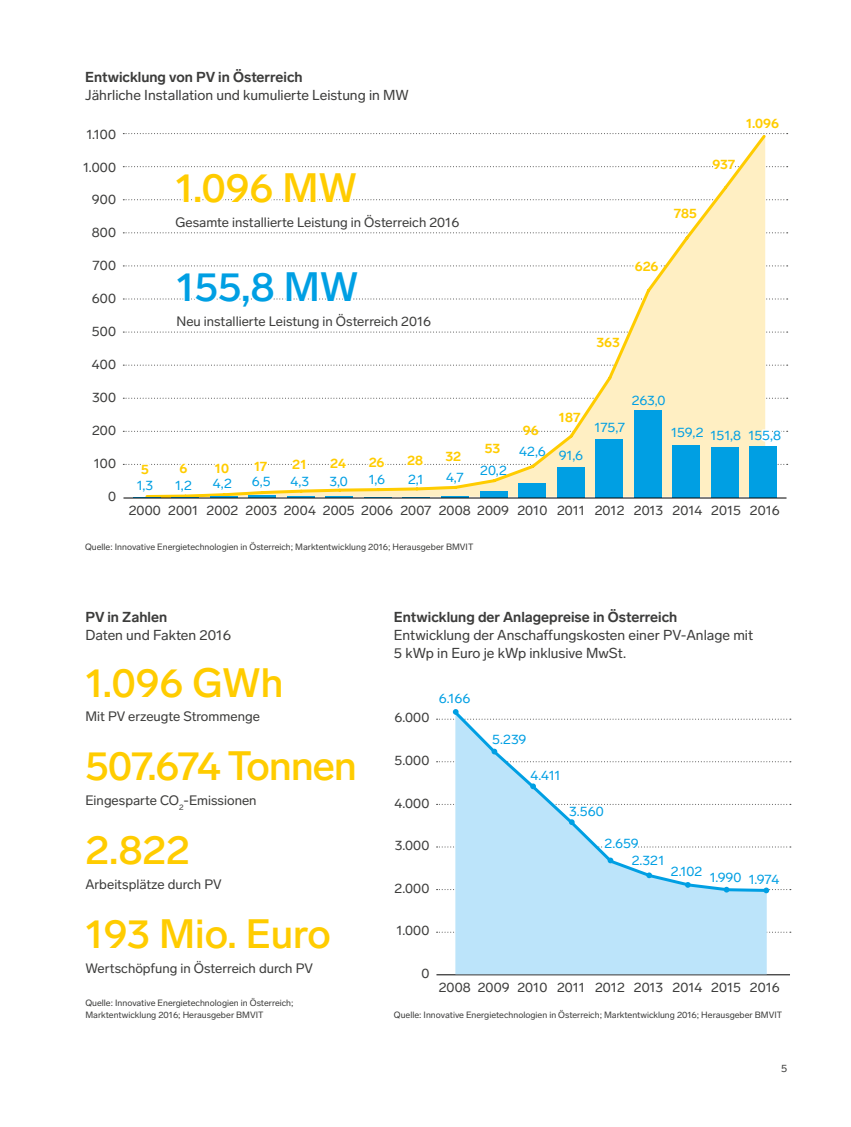
<style>
.page{position:relative;width:851px;height:1127px;background:#fff}
.page>*{position:absolute;margin:0;border:0;box-sizing:border-box;transform-origin:0 0}
.Grosse-Zahl{font:500 40.5px "Lab Grotesque";letter-spacing:-.005em;color:#fc0}
.Grosse-Zahl-2{font:500 40.5px "Lab Grotesque";color:#009fe3}
.P-Text{font:14.25px/18px "Lab Grotesque";color:#3c3c3b}
.H2-Infobox_Headline{font:700 14.25px "Lab Grotesque";color:#3c3c3b}
.P-Zahl-Unterzeile{font:13.5px "Lab Grotesque";color:#3c3c3b}
.t1{font:13.5px/17.1px "Lab Grotesque";letter-spacing:-.005em;color:#009fe3}
.t2{font:700 13.5px "Lab Grotesque";color:#fc0}
.t3{font:10.5px "Lab Grotesque";color:#3c3c3b}
.P-Quelle{font:9px/12px "Lab Grotesque";color:#3c3c3b}
</style>
<div class="page">
<svg style="left:123px;top:365px;width:664px;height:1px"></svg>
<svg style="left:123px;top:232px;width:664px;height:1px"></svg>
<svg style="left:123px;top:133px;width:664px;height:1px"></svg>
<svg style="left:436px;top:932px;width:354px;height:1px"></svg>
<svg style="left:436px;top:761px;width:354px;height:1px"></svg>
<svg style="left:144px;top:133px;width:624px;height:366px"></svg>
<svg style="left:210px;top:496px;width:27px;height:1px"></svg>
<hr style="left:248px;top:495px;width:28px;height:2px;background:#009fe3">
<svg style="left:287px;top:496px;width:27px;height:1px"></svg>
<svg style="left:325px;top:496px;width:28px;height:1px"></svg>
<svg style="left:441px;top:496px;width:28px;height:1px"></svg>
<div style="left:479px;top:491px;width:28px;height:6px;background:#009fe3"></div>
<div style="left:518px;top:483px;width:28px;height:14px;background:#009fe3"></div>
<div style="left:556px;top:467px;width:28px;height:30px;background:#009fe3"></div>
<div style="left:595px;top:439px;width:28px;height:58px;background:#009fe3"></div>
<div style="left:633px;top:410px;width:28px;height:87px;background:#009fe3"></div>
<div style="left:672px;top:445px;width:28px;height:52px;background:#009fe3"></div>
<div style="left:710px;top:447px;width:28px;height:50px;background:#009fe3"></div>
<div style="left:749px;top:446px;width:28px;height:51px;background:#009fe3"></div>
<svg style="left:123px;top:391px;width:664px;height:54px"></svg>
<hr style="left:123px;top:497px;width:663px;height:1px;background:#000">
<hr style="left:436px;top:974px;width:353px;height:1px;background:#000">
<svg style="left:123px;top:452px;width:664px;height:27px"></svg>
<svg style="left:123px;top:254px;width:664px;height:82px"></svg>
<svg style="left:123px;top:153px;width:664px;height:59px"></svg>
<div style="left:455px;top:893px;width:311px;height:81px;background:#bce4fa"></div>
<svg style="left:451px;top:720px;width:318px;height:152px"></svg>
<svg style="left:436px;top:709px;width:354px;height:11px"></svg>
<svg style="left:491px;top:749px;width:6px;height:5px"></svg>
<svg style="left:530px;top:783px;width:6px;height:6px"></svg>
<svg style="left:436px;top:802px;width:354px;height:61px"></svg>
<svg style="left:436px;top:872px;width:354px;height:21px"></svg>
<h2 class="H2-Infobox_Headline" style="left:85px;top:68px;width:219px">Entwicklung von PV in Österreich</h2>
<p class="P-Text" style="left:85px;top:86px;width:325px">Jährliche Installation und kumulierte Leistung in MW</p>
<p class="P-Zahl-Unterzeile" style="left:86px;top:126px;width:31px">1.100</p>
<p class="P-Zahl-Unterzeile" style="left:83px;top:159px;width:34px">1.000</p>
<p class="P-Zahl-Unterzeile" style="left:92px;top:192px;width:26px">900</p>
<p class="P-Zahl-Unterzeile" style="left:92px;top:225px;width:26px">800</p>
<p class="P-Zahl-Unterzeile" style="left:93px;top:258px;width:25px">700</p>
<p class="P-Zahl-Unterzeile" style="left:92px;top:291px;width:26px">600</p>
<p class="P-Zahl-Unterzeile" style="left:92px;top:324px;width:26px">500</p>
<p class="P-Zahl-Unterzeile" style="left:92px;top:357px;width:26px">400</p>
<p class="P-Zahl-Unterzeile" style="left:92px;top:390px;width:25px">300</p>
<p class="P-Zahl-Unterzeile" style="left:92px;top:422px;width:25px">200</p>
<p class="P-Zahl-Unterzeile" style="left:94px;top:455px;width:24px">100</p>
<p class="P-Zahl-Unterzeile" style="left:108px;top:488px;width:9px">0</p>
<p class="Grosse-Zahl" style="left:175px;top:164px;width:183px">1.096 MW</p>
<p class="P-Zahl-Unterzeile" style="left:175px;top:214px;width:285px">Gesamte installierte Leistung in Österreich 2016</p>
<p class="Grosse-Zahl-2" style="left:176px;top:263px;width:183px">155,8 MW</p>
<p class="P-Zahl-Unterzeile" style="left:176px;top:313px;width:256px">Neu installierte Leistung in Österreich 2016</p>
<p class="t2" style="left:141px;top:462px;width:9px">5</p>
<p class="t2" style="left:179px;top:460px;width:9px">6</p>
<p class="t2" style="left:215px;top:460px;width:16px">10</p>
<p class="t2" style="left:254px;top:458px;width:15px">17</p>
<p class="t2" style="left:292px;top:456px;width:16px">21</p>
<p class="t2" style="left:330px;top:455px;width:17px">24</p>
<p class="t2" style="left:368px;top:455px;width:17px">26</p>
<p class="t2" style="left:407px;top:452px;width:17px">28</p>
<p class="t2" style="left:445px;top:448px;width:17px">32</p>
<p class="t1" style="left:446px;top:469px;width:19px">4,7</p>
<p class="t1" style="left:408px;top:471px;width:17px">2,1</p>
<p class="t1" style="left:368px;top:471px;width:18px">1,6</p>
<p class="t1" style="left:290px;top:473px;width:20px">4,3</p>
<p class="t1" style="left:329px;top:473px;width:20px">3,0</p>
<p class="t1" style="left:252px;top:473px;width:20px">6,5</p>
<p class="t1" style="left:213px;top:475px;width:20px">4,2</p>
<p class="t1" style="left:137px;top:477px;width:18px">1,3</p>
<p class="t1" style="left:175px;top:477px;width:18px">1,2</p>
<p class="t2" style="left:673px;top:205px;width:25px">785</p>
<p class="t2" style="left:634px;top:258px;width:25px">626</p>
<p class="t2" style="left:596px;top:334px;width:25px">363</p>
<p class="t2" style="left:484px;top:441px;width:17px">53</p>
<p class="t1" style="left:480px;top:462px;width:28px">20,2</p>
<p class="t2" style="left:523px;top:422px;width:17px">96</p>
<p class="t1" style="left:519px;top:442px;width:28px">42,6</p>
<p class="t2" style="left:559px;top:409px;width:23px">187</p>
<p class="t1" style="left:558px;top:446px;width:26px">91,6</p>
<p class="t1" style="left:631px;top:392px;width:35px">263,0</p>
<p class="t1" style="left:594px;top:419px;width:32px">175,7</p>
<p class="t1" style="left:671px;top:424px;width:34px">159,2</p>
<p class="P-Zahl-Unterzeile" style="left:129px;top:503px;width:34px">2000</p>
<p class="P-Zahl-Unterzeile" style="left:323px;top:503px;width:33px">2005</p>
<p class="P-Zahl-Unterzeile" style="left:477px;top:503px;width:33px">2009</p>
<p class="P-Zahl-Unterzeile" style="left:168px;top:503px;width:32px">2001</p>
<p class="P-Zahl-Unterzeile" style="left:361px;top:503px;width:33px">2006</p>
<p class="P-Zahl-Unterzeile" style="left:517px;top:503px;width:31px">2010</p>
<p class="P-Zahl-Unterzeile" style="left:206px;top:503px;width:33px">2002</p>
<p class="P-Zahl-Unterzeile" style="left:400px;top:503px;width:33px">2007</p>
<p class="P-Zahl-Unterzeile" style="left:557px;top:503px;width:29px">2011</p>
<p class="P-Zahl-Unterzeile" style="left:245px;top:503px;width:72px">2003 2004</p>
<p class="P-Zahl-Unterzeile" style="left:594px;top:503px;width:31px">2012</p>
<p class="P-Zahl-Unterzeile" style="left:439px;top:503px;width:33px">2008</p>
<p class="P-Zahl-Unterzeile" style="left:633px;top:503px;width:31px">2013</p>
<p class="P-Zahl-Unterzeile" style="left:672px;top:503px;width:31px">2014</p>
<p class="t2" style="left:746px;top:115px;width:34px">1.096</p>
<p class="t2" style="left:712px;top:156px;width:24px">937</p>
<p class="t1" style="left:710px;top:427px;width:72px">151,8 155,8</p>
<p class="P-Zahl-Unterzeile" style="left:711px;top:503px;width:31px">2015</p>
<p class="P-Zahl-Unterzeile" style="left:749px;top:503px;width:31px">2016</p>
<p class="P-Quelle" style="left:85px;top:541px;width:390px">Quelle: Innovative Energietechnologien in Österreich; Marktentwicklung 2016; Herausgeber BMVIT</p>
<h2 class="H2-Infobox_Headline" style="left:85px;top:608px;width:83px">PV in Zahlen</h2>
<p class="P-Text" style="left:85px;top:626px;width:147px">Daten und Fakten 2016</p>
<p class="Grosse-Zahl" style="left:85px;top:658px;width:200px">1.096 GWh</p>
<p class="P-Zahl-Unterzeile" style="left:85px;top:709px;width:176px">Mit PV erzeugte Strommenge</p>
<p class="Grosse-Zahl" style="left:85px;top:742px;width:273px">507.674 Tonnen</p>
<p class="P-Zahl-Unterzeile" style="left:85px;top:792px;width:173px">Eingesparte CO<sub>2</sub>-Emissionen</p>
<p class="Grosse-Zahl" style="left:85px;top:826px;width:106px">2.822</p>
<p class="P-Zahl-Unterzeile" style="left:85px;top:876px;width:138px">Arbeitsplätze durch PV</p>
<p class="Grosse-Zahl" style="left:85px;top:910px;width:247px">193 Mio. Euro</p>
<p class="P-Zahl-Unterzeile" style="left:85px;top:960px;width:229px">Wertschöpfung in Österreich durch PV</p>
<p class="P-Quelle" style="left:85px;top:997px;width:209px">Quelle: Innovative Energietechnologien in Österreich;<br>Marktentwicklung 2016; Herausgeber BMVIT</p>
<h2 class="H2-Infobox_Headline" style="left:394px;top:608px;width:285px">Entwicklung der Anlagepreise in Österreich</h2>
<p class="P-Text" style="left:394px;top:626px;width:361px">Entwicklung der Anschaffungskosten einer PV-Anlage mit<br>5 kWp in Euro je kWp inklusive MwSt.</p>
<p class="P-Zahl-Unterzeile" style="left:394px;top:710px;width:37px">6.000</p>
<p class="P-Zahl-Unterzeile" style="left:394px;top:752px;width:36px">5.000</p>
<p class="P-Zahl-Unterzeile" style="left:394px;top:795px;width:36px">4.000</p>
<p class="P-Zahl-Unterzeile" style="left:395px;top:837px;width:36px">3.000</p>
<p class="P-Zahl-Unterzeile" style="left:394px;top:880px;width:36px">2.000</p>
<p class="P-Zahl-Unterzeile" style="left:396px;top:923px;width:34px">1.000</p>
<p class="P-Zahl-Unterzeile" style="left:421px;top:965px;width:9px">0</p>
<p class="t1" style="left:439px;top:689px;width:33px">6.166</p>
<p class="t1" style="left:492px;top:730px;width:36px">5.239</p>
<p class="t1" style="left:530px;top:767px;width:32px">4.411</p>
<p class="t1" style="left:569px;top:803px;width:36px">3.560</p>
<p class="t1" style="left:631px;top:835px;width:34px;text-indent:-27px">2.659<br>2.321</p>
<p class="t1" style="left:671px;top:868px;width:110px">2.102 1.990 1.974</p>
<p class="P-Zahl-Unterzeile" style="left:439px;top:979px;width:33px">2008</p>
<p class="P-Zahl-Unterzeile" style="left:477px;top:979px;width:33px">2009</p>
<p class="P-Zahl-Unterzeile" style="left:517px;top:979px;width:31px">2010</p>
<p class="P-Zahl-Unterzeile" style="left:557px;top:979px;width:29px">2011</p>
<p class="P-Zahl-Unterzeile" style="left:595px;top:979px;width:31px">2012</p>
<p class="P-Zahl-Unterzeile" style="left:633px;top:979px;width:31px">2013</p>
<p class="P-Zahl-Unterzeile" style="left:672px;top:979px;width:31px">2014</p>
<p class="P-Zahl-Unterzeile" style="left:711px;top:979px;width:31px">2015</p>
<p class="P-Zahl-Unterzeile" style="left:749px;top:979px;width:31px">2016</p>
<p class="P-Quelle" style="left:394px;top:1009px;width:390px">Quelle: Innovative Energietechnologien in Österreich; Marktentwicklung 2016; Herausgeber BMVIT</p>
<p class="t3" style="left:780px;top:1062px;width:8px">5</p>
</div>
